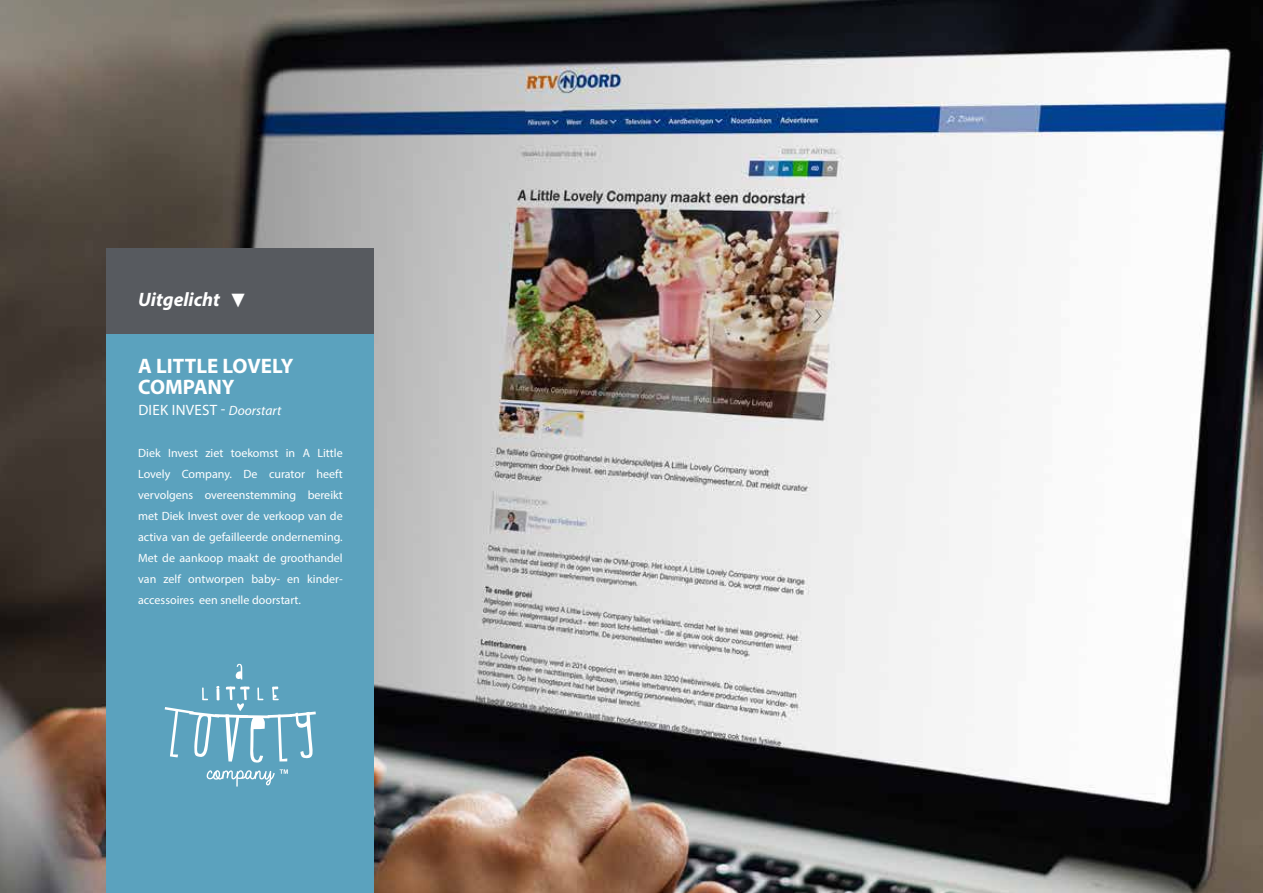
<style>
.page{position:relative;width:1263px;height:893px;background:#fff}
.page>*{position:absolute;margin:0;border:0;box-sizing:border-box;transform-origin:0 0}
.t1{font:700 21px/21px "Myriad Pro";color:#fff}
.t2{font:italic 700 19.5px "Myriad Pro";color:#fff}
.t3{font:15px "Myriad Pro";letter-spacing:.02em;color:#fff}
.t4{font:12px/21px "Myriad Pro";color:#fff;text-align:justify}
.s1{font-family:"Source Sans Variable";font-weight:400;font-style:normal;font-size:16.5px}
.s2{font-style:italic;font-size:13.5px}
</style>
<div class="page">
<img style="left:0;top:0;width:1263px;height:893px">
<div style="left:106px;top:334px;width:268px;height:559px;background:#5ba2be"></div>
<svg style="left:207px;top:769px;width:81px;height:18px"></svg>
<svg style="left:236px;top:664px;width:6px;height:15px"></svg>
<svg style="left:165px;top:686px;width:151px;height:77px"></svg>
<div style="left:106px;top:249px;width:268px;height:85px;background:#575a5f"></div>
<h2 class="t2" style="left:138px;top:287px;width:109px">Uitgelicht <span class="s1">▼</span></h2>
<h1 class="t1" style="left:138px;top:355px;width:157px">A LITTLE LOVELY<br>COMPANY</h1>
<p class="t3" style="left:138px;top:401px;width:144px">DIEK INVEST - <span class="s2">Doorstart</span></p>
<p class="t4" style="left:138px;top:442px;width:206px">Diek Invest ziet toekomst in A Little Lovely Company. De curator heeft vervolgens overeenstemming bereikt met Diek Invest over de verkoop van de activa van de gefailleerde onderneming.<br>Met de aankoop maakt de groothandel van zelf ontworpen baby- en kinder&shy;accessoires een snelle doorstart.</p>
</div>
